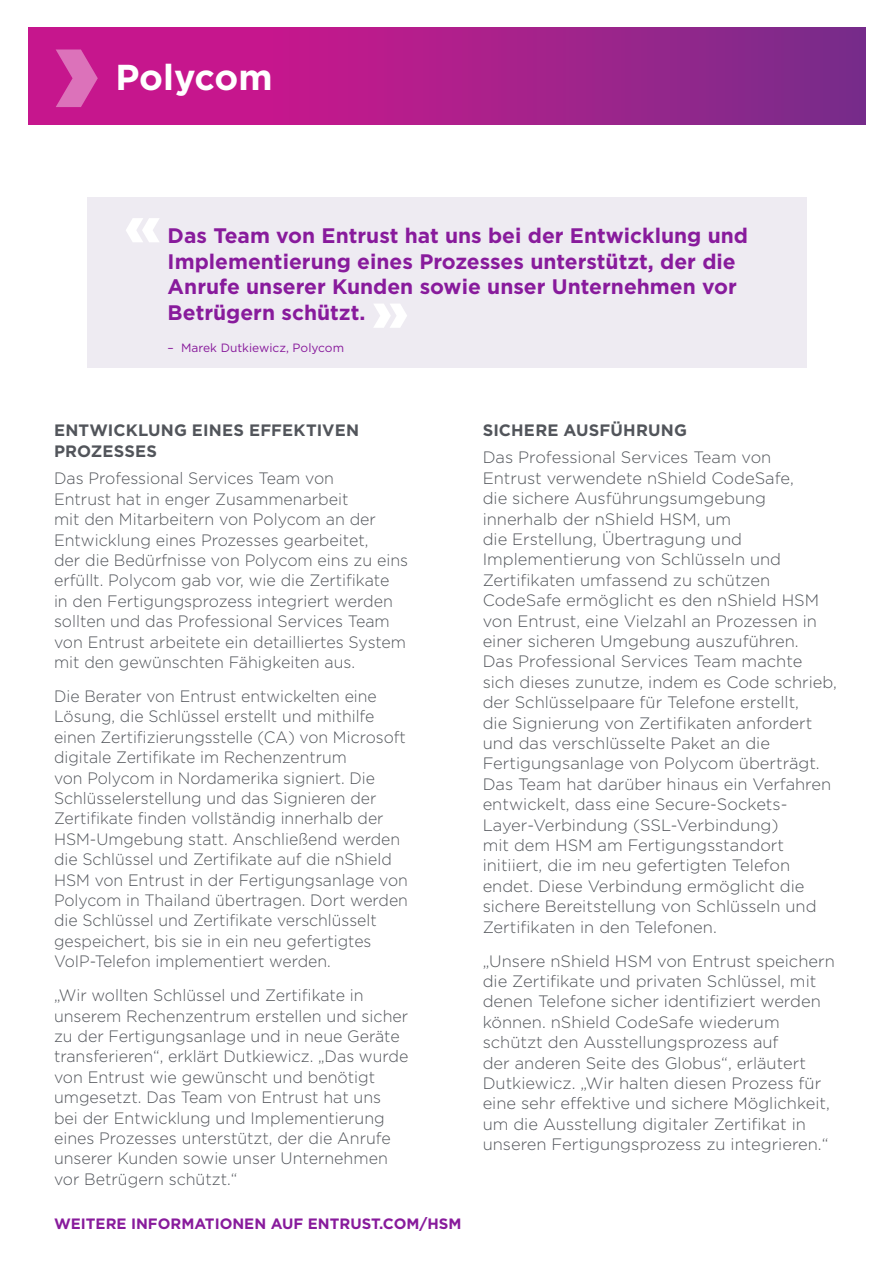
<style>
.page{position:relative;width:893px;height:1263px;background:#fff}
.page>*{position:absolute;margin:0;border:0;box-sizing:border-box;transform-origin:0 0}
.Company_Name{font:700 36px "Gotham";color:#fff}
.t1{font:700 21px/25.5px "Gotham";color:#881b9c}
.Body_copy{font:300 16.5px/20.4px "Gotham";color:#52555b}
.Body_copy-2{font:300 16.5px/20.4px "Gotham";color:#52555b;scale:.96 1}
.header_1{font:700 16.5px/21px "Gotham";letter-spacing:.01em;color:#52555b}
.CTA_URL_front{font:700 15px "Gotham";color:#881b9c}
.Quote_description{font:12px "Gotham";color:#881b9c}
</style>
<div class="page">
<div style="left:87px;top:198px;width:719px;height:170px;background:#eeebf2"></div>
<svg style="left:374px;top:304px;width:33px;height:24px"></svg>
<svg style="left:126px;top:218px;width:33px;height:24px"></svg>
<svg style="left:29px;top:27px;width:837px;height:98px;background:#a91f8b"></svg>
<svg style="left:56px;top:50px;width:42px;height:57px;background:#d34da8"></svg>
<p class="Company_Name" style="left:115px;top:54px;width:159px">Polycom</p>
<p class="t1" style="left:168px;top:223px;width:582px">Das Team von Entrust hat uns bei der Entwicklung und Implementierung eines Prozesses unterstützt, der die Anrufe unserer Kunden sowie unser Unternehmen vor Betrügern schützt.</p>
<p class="Quote_description" style="left:168px;top:340px;width:178px">– Marek Dutkiewicz, Polycom</p>
<p class="header_1" style="left:54px;top:420px;width:307px">ENTWICKLUNG EINES EFFEKTIVEN<br>PROZESSES</p>
<p class="Body_copy" style="left:54px;top:468px;width:356px">Das Professional Services Team von<br>Entrust hat in enger Zusammenarbeit<br>mit den Mitarbeitern von Polycom an der Entwicklung eines Prozesses gearbeitet,<br>der die Bedürfnisse von Polycom eins zu eins erfüllt. Polycom gab vor, wie die Zertifikate<br>in den Fertigungsprozess integriert werden sollten und das Professional Services Team von Entrust arbeitete ein detailliertes System mit den gewünschten Fähigkeiten aus.</p>
<p class="Body_copy-2" style="left:54px;top:685px;width:370px">Die Berater von Entrust entwickelten eine Lösung, die Schlüssel erstellt und mithilfe einen Zertifizierungsstelle (CA) von Microsoft digitale Zertifikate im Rechenzentrum<br>von Polycom in Nordamerika signiert. Die Schlüsselerstellung und das Signieren der Zertifikate finden vollständig innerhalb der HSM-Umgebung statt. Anschließend werden die Schlüssel und Zertifikate auf die nShield HSM von Entrust in der Fertigungsanlage von Polycom in Thailand übertragen. Dort werden die Schlüssel und Zertifikate verschlüsselt gespeichert, bis sie in ein neu gefertigtes VoIP-Telefon implementiert werden.</p>
<p class="Body_copy" style="left:54px;top:984px;width:356px">„Wir wollten Schlüssel und Zertifikate in unserem Rechenzentrum erstellen und sicher zu der Fertigungsanlage und in neue Geräte transferieren“, erklärt Dutkiewicz. „Das wurde von Entrust wie gewünscht und benötigt umgesetzt. Das Team von Entrust hat uns bei der Entwicklung und Implementierung eines Prozesses unterstützt, der die Anrufe unserer Kunden sowie unser Unternehmen vor Betrügern schützt.“</p>
<p class="CTA_URL_front" style="left:54px;top:1214px;width:409px">WEITERE INFORMATIONEN AUF ENTRUST.COM/HSM</p>
<p class="header_1" style="left:483px;top:420px;width:206px">SICHERE AUSFÜHRUNG</p>
<p class="Body_copy" style="left:483px;top:447px;width:356px">Das Professional Services Team von<br>Entrust verwendete nShield CodeSafe,<br>die sichere Ausführungsumgebung innerhalb der nShield HSM, um<br>die Erstellung, Übertragung und Implementierung von Schlüsseln und Zertifikaten umfassend zu schützen CodeSafe ermöglicht es den nShield HSM von Entrust, eine Vielzahl an Prozessen in einer sicheren Umgebung auszuführen.<br>Das Professional Services Team machte sich dieses zunutze, indem es Code schrieb, der Schlüsselpaare für Telefone erstellt,<br>die Signierung von Zertifikaten anfordert und das verschlüsselte Paket an die Fertigungsanlage von Polycom überträgt.<br>Das Team hat darüber hinaus ein Verfahren entwickelt, dass eine Secure-Sockets-Layer-Verbindung (SSL-Verbindung)<br>mit dem HSM am Fertigungsstandort initiiert, die im neu gefertigten Telefon endet. Diese Verbindung ermöglicht die sichere Bereitstellung von Schlüsseln und Zertifikaten in den Telefonen.</p>
<p class="Body_copy" style="left:483px;top:950px;width:354px">„Unsere nShield HSM von Entrust speichern die Zertifikate und privaten Schlüssel, mit denen Telefone sicher identifiziert werden können. nShield CodeSafe wiederum schützt den Ausstellungsprozess auf<br>der anderen Seite des Globus“, erläutert Dutkiewicz. „Wir halten diesen Prozess für eine sehr effektive und sichere Möglichkeit, um die Ausstellung digitaler Zertifikat in unseren Fertigungsprozess zu integrieren.“</p>
</div>
